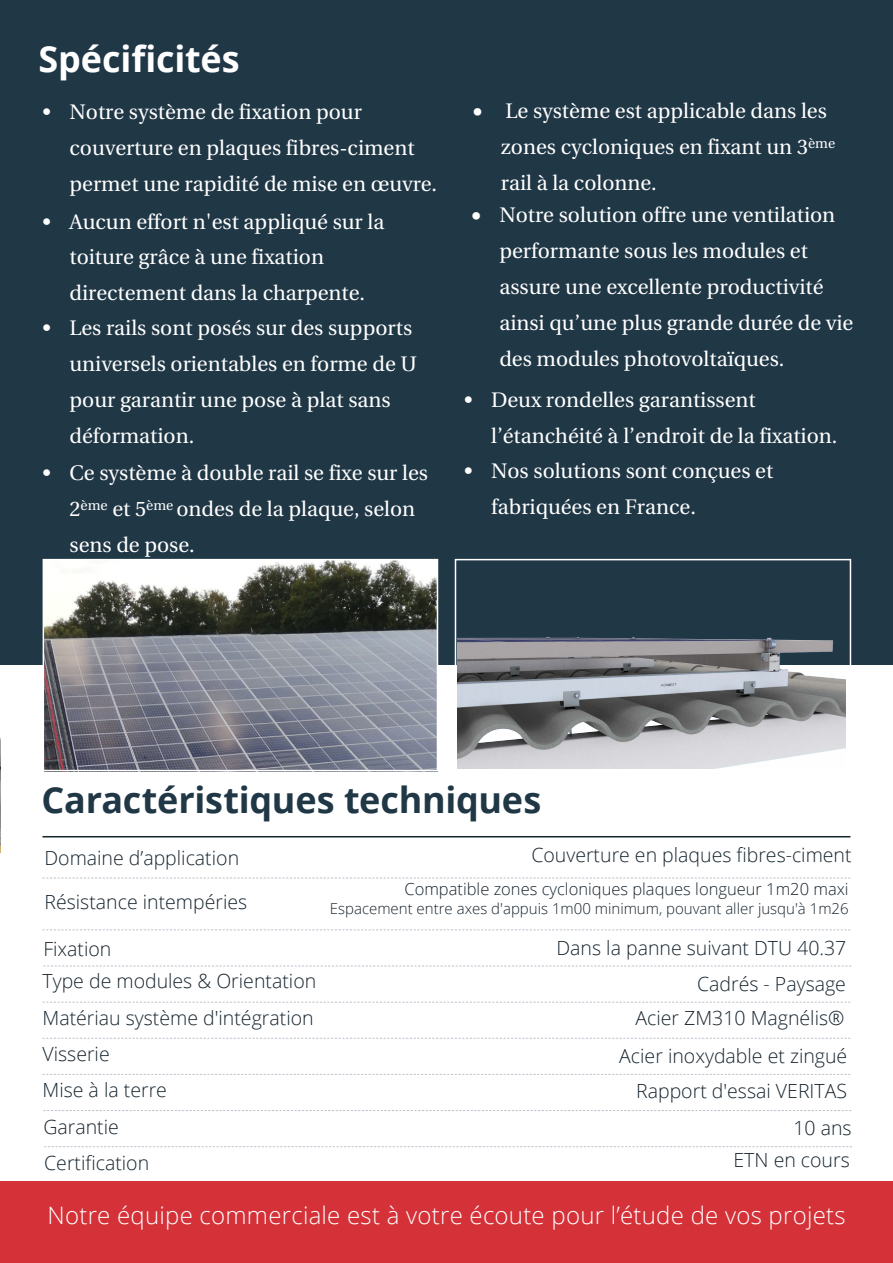
<style>
.page{position:relative;width:893px;height:1263px;background:#fff}
.page>*{position:absolute;margin:0;border:0;box-sizing:border-box;transform-origin:0 0}
.t1{font:700 36px "Open Sans";letter-spacing:-.005em;color:#203746}
.t2{font:700 36px "Open Sans";letter-spacing:-.005em;color:#fff}
.t3{font:300 24px "Open Sans";letter-spacing:.01em;color:#fff}
.t4{font:21px/36px "Heuristica";color:#fff}
.t5{font:21px/35.5px "Heuristica";color:#fff}
.t6{font:300 19.5px "Open Sans";color:#16242e}
.t7{font:300 16.5px "Open Sans";color:#16242e}
.t8{font:300 15px "Open Sans";color:#16242e}
.s1{font-style:inherit}
</style>
<div class="page">
<div style="left:0;top:0;width:893px;height:664px;background:#203746"></div>
<img style="left:46px;top:562px;width:389px;height:206px">
<div style="left:43px;top:559px;width:395px;height:212px;border:2px solid #fff"></div>
<img style="left:458px;top:637px;width:387px;height:131px">
<div style="left:455px;top:559px;width:396px;height:212px;border:2px solid #fff"></div>
<hr style="left:43px;top:836px;width:807px;height:1px;background:#16242e">
<div style="left:0;top:1182px;width:893px;height:81px;background:#d43238"></div>
<img style="left:0;top:664px;width:1px;height:190px">
<svg style="left:43px;top:1074px;width:807px;height:1px"></svg>
<svg style="left:43px;top:1110px;width:808px;height:1px"></svg>
<svg style="left:44px;top:1146px;width:808px;height:1px"></svg>
<svg style="left:43px;top:1038px;width:807px;height:1px"></svg>
<svg style="left:43px;top:1002px;width:807px;height:1px"></svg>
<svg style="left:43px;top:966px;width:808px;height:1px"></svg>
<svg style="left:43px;top:929px;width:807px;height:1px"></svg>
<svg style="left:43px;top:878px;width:807px;height:1px"></svg>
<p class="t2" style="left:38px;top:34px;width:203px">Spécificités</p>
<p class="t4" style="left:70px;top:94px;width:369px;text-indent:-27px">• Notre système de fixation pour couverture en plaques fibres-ciment permet une rapidité de mise en œuvre.</p>
<p class="t5" style="left:70px;top:204px;width:316px;text-indent:-27px"><span class="s1">•</span> Aucun effort n'est appliqué sur la toiture grâce à une fixation directement dans la charpente.</p>
<p class="t4" style="left:70px;top:310px;width:349px;text-indent:-27px">• Les rails sont posés sur des supports universels orientables en forme de U pour garantir une pose à plat sans déformation.</p>
<p class="t4" style="left:70px;top:455px;width:360px;text-indent:-27px">• C<span class="s1">e système</span> à double rail se fixe sur les<br>2<sup>ème</sup> et 5<sup>ème</sup> ondes de la plaque, selon sens de pose.</p>
<p class="t4" style="left:501px;top:93px;width:336px;text-indent:-28px">• Le système est applicable dans les zones cycloniques en fixant un 3<sup>ème </sup>rail à la colonne.</p>
<p class="t4" style="left:499px;top:197px;width:356px;text-indent:-28px">• Notre solution offre une ventilation performante sous les modules et assure une excellente productivité ainsi qu’une plus grande durée de vie des modules photovoltaïques.</p>
<p class="t5" style="left:491px;top:383px;width:348px;text-indent:-27px"><span class="s1">•</span> Deux rondelles garantissent l’étanchéité à l’endroit de la fixation.</p>
<p class="t4" style="left:491px;top:453px;width:284px;text-indent:-27px">• Nos solutions sont conçues et fabriquées en France.</p>
<p class="t1" style="left:42px;top:775px;width:501px">Caractéristiques techniques</p>
<p class="t6" style="left:44px;top:844px;width:196px">Domaine d’application</p>
<p class="t6" style="left:531px;top:842px;width:322px">Couverture en plaques fibres-ciment</p>
<p class="t6" style="left:44px;top:888px;width:204px">Résistance intempéries</p>
<p class="t7" style="left:404px;top:878px;width:446px">Compatible zones cycloniques plaques longueur 1m20 maxi</p>
<p class="t8" style="left:330px;top:898px;width:520px">Espacement entre axes d'appuis 1m00 minimum, pouvant aller jusqu'à 1m26</p>
<p class="t6" style="left:43px;top:936px;width:70px">Fixation</p>
<p class="t6" style="left:556px;top:935px;width:291px">Dans la panne suivant DTU 40.37</p>
<p class="t6" style="left:43px;top:968px;width:275px">Type de modules &amp; Orientation</p>
<p class="t6" style="left:697px;top:970px;width:150px">Cadrés - Paysage</p>
<p class="t6" style="left:43px;top:1004px;width:273px">Matériau système d'intégration</p>
<p class="t6" style="left:635px;top:1005px;width:210px">Acier ZM310 Magnélis®</p>
<p class="t6" style="left:43px;top:1040px;width:69px">Visserie</p>
<p class="t6" style="left:619px;top:1042px;width:230px">Acier inoxydable et zingué</p>
<p class="t6" style="left:43px;top:1077px;width:126px">Mise à la terre</p>
<p class="t6" style="left:636px;top:1077px;width:212px">Rapport d'essai VERITAS</p>
<p class="t6" style="left:43px;top:1113px;width:77px">Garantie</p>
<p class="t6" style="left:793px;top:1114px;width:60px">10 ans</p>
<p class="t6" style="left:44px;top:1150px;width:107px">Certification</p>
<p class="t6" style="left:733px;top:1146px;width:118px">ETN en cours</p>
<p class="t3" style="left:48px;top:1199px;width:799px">Notre équipe commerciale est à votre écoute pour l’étude de vos projets</p>
</div>
